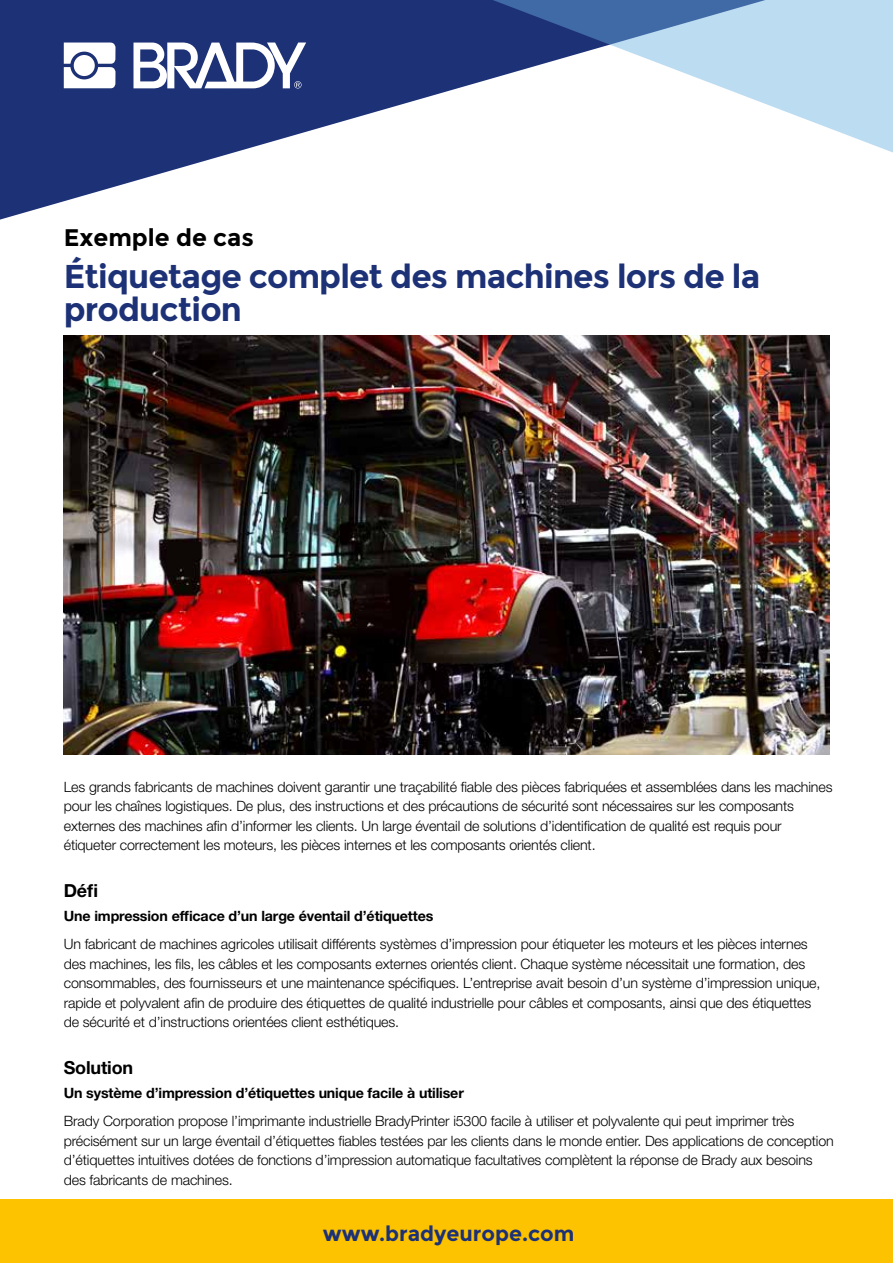
<style>
.page{position:relative;width:893px;height:1263px;background:#fff}
.page>*{position:absolute;margin:0;border:0;box-sizing:border-box;transform-origin:0 0}
.t1{font:700 33px/33px "Montserrat";letter-spacing:-.025em;color:#1d3176}
.t2{font:700 24px "Montserrat";color:#000}
.t3{font:700 21px "Montserrat";color:#1d3176}
.t4{font:700 18px "Helvetica Neue LT Std";letter-spacing:-.01em;color:#000}
.t5{font:300 14.25px/19.5px "Helvetica Neue LT Std";letter-spacing:-.01em;color:#000}
.t6{font:700 14.25px "Helvetica Neue LT Std";letter-spacing:-.01em;color:#000}
</style>
<div class="page">
<svg style="left:0;top:0;width:459px;height:220px;fill:#1d3176"></svg>
<div style="left:0;top:1199px;width:893px;height:64px;background:#fdc300"></div>
<svg style="left:459px;top:0;width:434px;height:153px"></svg>
<svg style="left:64px;top:43px;width:51px;height:45px"></svg>
<div style="left:74px;top:55px;width:21px;height:21px;background:#fff;border-radius:50%"></div>
<svg style="left:133px;top:43px;width:173px;height:45px"></svg>
<img style="left:64px;top:336px;width:765px;height:419px">
<h2 class="t2" style="left:64px;top:224px;width:192px">Exemple de cas</h2>
<h1 class="t1" style="left:64px;top:260px;width:698px">Étiquetage complet des machines lors de la production</h1>
<p class="t5" style="left:64px;top:776px;width:770px">Les grands fabricants de machines doivent garantir une traçabilité fiable des pièces fabriquées et assemblées dans les machines pour les chaînes logistiques. De plus, des instructions et des précautions de sécurité sont nécessaires sur les composants externes des machines afin d’informer les clients. Un large éventail de solutions d’identification de qualité est requis pour étiqueter correctement les moteurs, les pièces internes et les composants orientés client.</p>
<p class="t4" style="left:64px;top:879px;width:36px">Défi</p>
<p class="t6" style="left:64px;top:907px;width:371px">Une impression efficace d’un large éventail d’étiquettes</p>
<p class="t5" style="left:64px;top:934px;width:758px">Un fabricant de machines agricoles utilisait différents systèmes d’impression pour étiqueter les moteurs et les pièces internes des machines, les fils, les câbles et les composants externes orientés client. Chaque système nécessitait une formation, des consommables, des fournisseurs et une maintenance spécifiques. L’entreprise avait besoin d’un système d’impression unique, rapide et polyvalent afin de produire des étiquettes de qualité industrielle pour câbles et composants, ainsi que des étiquettes de sécurité et d’instructions orientées client esthétiques.</p>
<p class="t4" style="left:64px;top:1056px;width:71px">Solution</p>
<p class="t6" style="left:64px;top:1084px;width:402px">Un système d’impression d’étiquettes unique facile à utiliser</p>
<p class="t5" style="left:64px;top:1111px;width:772px">Brady Corporation propose l’imprimante industrielle BradyPrinter i5300 facile à utiliser et polyvalente qui peut imprimer très précisément sur un large éventail d’étiquettes fiables testées par les clients dans le monde entier. Des applications de conception d’étiquettes intuitives dotées de fonctions d’impression automatique facultatives complètent la réponse de Brady aux besoins des fabricants de machines.</p>
<h3 class="t3" style="left:323px;top:1221px;width:253px">www.bradyeurope.com</h3>
</div>
